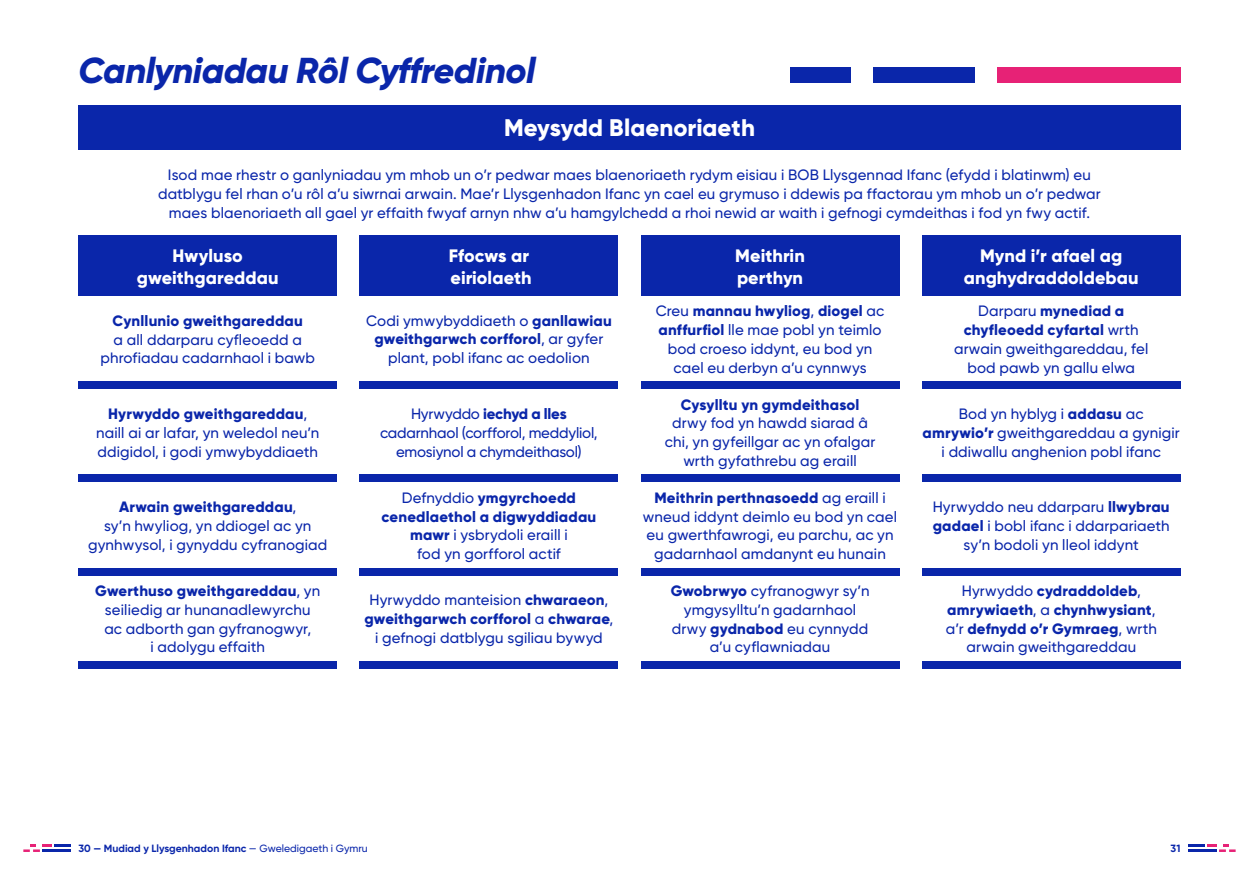
<style>
.page{position:relative;width:1259px;height:893px;background:#fff}
.page>*{position:absolute;margin:0;border:0;box-sizing:border-box;transform-origin:0 0}
.Heading_24_30{font:italic 800 36px "Gilroy";letter-spacing:-.015em;color:#0a26aa}
.Quotee_new_10_10{font:800 24px "Gilroy";color:#fff}
.Quotee_new_10_10-2{font:800 18px/22.5px "Gilroy";letter-spacing:.005em;color:#fff;text-align:center}
.Quotee_new_10_10-3{font:500 15px/18.8px "Gilroy";letter-spacing:.01em;color:#0a26aa;text-align:center}
.Quotee_new_10_10-4{font:800 15px/18.8px "Gilroy";letter-spacing:.01em;color:#0a26aa;text-align:center}
.Quotee_new_10_10-5{font:500 15px/18.8px "Gilroy";letter-spacing:-.01em;color:#0a26aa;text-align:center}
.Page_number_white_7_10{font:700 10.5px "Gilroy";color:#0a26aa}
.s1{font-weight:800}
.s2{font-weight:500}
</style>
<div class="page">
<div style="left:78px;top:105px;width:1102px;height:45px;background:#0a26aa"></div>
<hr style="left:55px;top:844px;width:16px;height:3px;background:#0a26aa">
<hr style="left:43px;top:849px;width:28px;height:3px;background:#0a26aa">
<svg style="left:23px;top:844px;width:29px;height:8px"></svg>
<hr style="left:1188px;top:844px;width:16px;height:3px;background:#0a26aa">
<hr style="left:1188px;top:849px;width:28px;height:3px;background:#0a26aa">
<svg style="left:1207px;top:844px;width:28px;height:8px"></svg>
<div style="left:78px;top:475px;width:259px;height:7px;background:#0a26aa"></div>
<div style="left:78px;top:381px;width:259px;height:8px;background:#0a26aa"></div>
<div style="left:359px;top:475px;width:259px;height:7px;background:#0a26aa"></div>
<div style="left:359px;top:381px;width:259px;height:8px;background:#0a26aa"></div>
<div style="left:78px;top:568px;width:259px;height:7px;background:#0a26aa"></div>
<div style="left:359px;top:568px;width:259px;height:7px;background:#0a26aa"></div>
<div style="left:78px;top:661px;width:259px;height:8px;background:#0a26aa"></div>
<div style="left:359px;top:661px;width:259px;height:8px;background:#0a26aa"></div>
<div style="left:78px;top:236px;width:259px;height:60px;background:#0a26aa"></div>
<div style="left:359px;top:236px;width:259px;height:60px;background:#0a26aa"></div>
<div style="left:873px;top:68px;width:101px;height:14px;background:#0a26aa"></div>
<div style="left:790px;top:68px;width:60px;height:14px;background:#0a26aa"></div>
<div style="left:996px;top:68px;width:184px;height:14px;background:#e72276"></div>
<div style="left:641px;top:475px;width:258px;height:7px;background:#0a26aa"></div>
<div style="left:641px;top:381px;width:258px;height:8px;background:#0a26aa"></div>
<div style="left:922px;top:475px;width:258px;height:7px;background:#0a26aa"></div>
<div style="left:922px;top:381px;width:258px;height:8px;background:#0a26aa"></div>
<div style="left:641px;top:568px;width:258px;height:7px;background:#0a26aa"></div>
<div style="left:922px;top:568px;width:258px;height:7px;background:#0a26aa"></div>
<div style="left:641px;top:661px;width:258px;height:8px;background:#0a26aa"></div>
<div style="left:922px;top:661px;width:258px;height:8px;background:#0a26aa"></div>
<div style="left:641px;top:236px;width:258px;height:60px;background:#0a26aa"></div>
<div style="left:922px;top:236px;width:258px;height:60px;background:#0a26aa"></div>
<p class="Heading_24_30" style="left:78px;top:47px;width:458px">Canlyniadau Rôl Cyffredinol</p>
<p class="Quotee_new_10_10" style="left:504px;top:112px;width:252px">Meysydd Blaenoriaeth</p>
<p class="Quotee_new_10_10-3" style="left:158px;top:165px;width:944px">Isod mae rhestr o ganlyniadau ym mhob un o’r pedwar maes blaenoriaeth rydym eisiau i BOB Llysgennad Ifanc (efydd i blatinwm) eu datblygu fel rhan o’u rôl a’u siwrnai arwain. Mae’r Llysgenhadon Ifanc yn cael eu grymuso i ddewis pa ffactorau ym mhob un o’r pedwar maes blaenoriaeth all gael yr effaith fwyaf arnyn nhw a’u hamgylchedd a rhoi newid ar waith i gefnogi cymdeithas i fod yn fwy actif.</p>
<p class="Quotee_new_10_10-2" style="left:173px;top:244px;width:72px">Hwyluso</p>
<p class="Quotee_new_10_10-2" style="left:137px;top:267px;width:143px">gweithgareddau</p>
<p class="Quotee_new_10_10-3" style="left:100px;top:311px;width:216px"><span class="s1">Cynllunio gweithgareddau<br></span>a all ddarparu cyfleoedd a phrofiadau cadarnhaol i bawb</p>
<p class="Quotee_new_10_10-2" style="left:449px;top:244px;width:82px">Ffocws ar</p>
<p class="Quotee_new_10_10-2" style="left:450px;top:267px;width:83px">eiriolaeth</p>
<p class="Quotee_new_10_10-3" style="left:366px;top:311px;width:247px">Codi ymwybyddiaeth o <span class="s1">ganllawiau gweithgarwch corfforol</span>, ar gyfer plant, pobl ifanc ac oedolion</p>
<p class="Quotee_new_10_10-3" style="left:96px;top:404px;width:225px"><span class="s1">Hyrwyddo gweithgareddau</span>, naill ai ar lafar, yn weledol neu’n ddigidol, i godi ymwybyddiaeth</p>
<p class="Quotee_new_10_10-5" style="left:380px;top:404px;width:219px">Hyrwyddo <span class="s1">iechyd a lles </span>cadarnhaol (corfforol, meddyliol, emosiynol a chymdeithasol)</p>
<p class="Quotee_new_10_10-3" style="left:381px;top:488px;width:216px">Defnyddio <span class="s1">ymgyrchoedd cenedlaethol a digwyddiadau mawr</span> i ysbrydoli eraill i<br>fod yn gorfforol actif</p>
<p class="Quotee_new_10_10-3" style="left:88px;top:497px;width:241px"><span class="s1">Arwain gweithgareddau</span>,<br>sy’n hwyliog, yn ddiogel ac yn gynhwysol, i gynyddu cyfranogiad</p>
<p class="Quotee_new_10_10-3" style="left:95px;top:581px;width:227px"><span class="s1">Gwerthuso gweithgareddau</span>, yn seiliedig ar hunanadlewyrchu ac adborth gan gyfranogwyr,<br>i adolygu effaith</p>
<p class="Quotee_new_10_10-3" style="left:364px;top:591px;width:250px">Hyrwyddo manteision <span class="s1">chwaraeon</span>, <span class="s1">gweithgarwch corfforol</span> a <span class="s1">chwarae</span>, i gefnogi datblygu sgiliau bywyd</p>
<p class="Quotee_new_10_10-2" style="left:735px;top:244px;width:71px">Meithrin</p>
<p class="Quotee_new_10_10-2" style="left:737px;top:267px;width:68px">perthyn</p>
<p class="Quotee_new_10_10-3" style="left:656px;top:302px;width:230px">Creu <span class="s1">mannau hwyliog</span>, <span class="s1">diogel</span> ac <span class="s1">anffurfiol</span> lle mae pobl yn teimlo bod croeso iddynt, eu bod yn cael eu derbyn a’u cynnwys</p>
<p class="Quotee_new_10_10-3" style="left:665px;top:395px;width:212px"><span class="s1">Cysylltu yn gymdeithasol </span>drwy fod yn hawdd siarad â chi, yn gyfeillgar ac yn ofalgar wrth gyfathrebu ag eraill</p>
<p class="Quotee_new_10_10-2" style="left:964px;top:244px;width:176px">Mynd i’r afael ag anghydraddoldebau</p>
<p class="Quotee_new_10_10-3" style="left:954px;top:302px;width:196px">Darparu <span class="s1">mynediad a chyfleoedd cyfartal</span> wrth arwain gweithgareddau, fel bod pawb yn gallu elwa</p>
<p class="Quotee_new_10_10-3" style="left:922px;top:404px;width:259px">Bod yn hyblyg i <span class="s1">addasu</span> ac <span class="s1">amrywio’r</span> gweithgareddau a gynigir i ddiwallu anghenion pobl ifanc</p>
<p class="Quotee_new_10_10-3" style="left:643px;top:488px;width:256px"><span class="s1">Meithrin perthnasoedd</span> ag eraill i wneud iddynt deimlo eu bod yn cael eu gwerthfawrogi, eu parchu, ac yn gadarnhaol amdanynt eu hunain</p>
<p class="Quotee_new_10_10-3" style="left:932px;top:497px;width:238px">Hyrwyddo neu ddarparu <span class="s1">llwybrau gadael</span> i bobl ifanc i ddarpariaeth sy’n bodoli yn lleol iddynt</p>
<p class="Quotee_new_10_10-3" style="left:670px;top:581px;width:200px"><span class="s1">Gwobrwyo</span> cyfranogwyr sy’n ymgysylltu’n gadarnhaol drwy <span class="s1">gydnabod</span> eu cynnydd a’u cyflawniadau</p>
<p class="Quotee_new_10_10-4" style="left:945px;top:581px;width:213px"><span class="s2">Hyrwyddo</span> cydraddoldeb<span class="s2">, </span>amrywiaeth<span class="s2">, a</span> chynhwysiant<span class="s2">, a’r</span> defnydd o’r Gymraeg<span class="s2">, wrth arwain gweithgareddau</span></p>
<p class="Page_number_white_7_10" style="left:78px;top:842px;width:291px">30 — Mudiad y Llysgenhadon Ifanc <span class="s2">— Gweledigaeth i Gymru</span></p>
<p class="Page_number_white_7_10" style="left:1170px;top:842px;width:11px">31</p>
</div>
